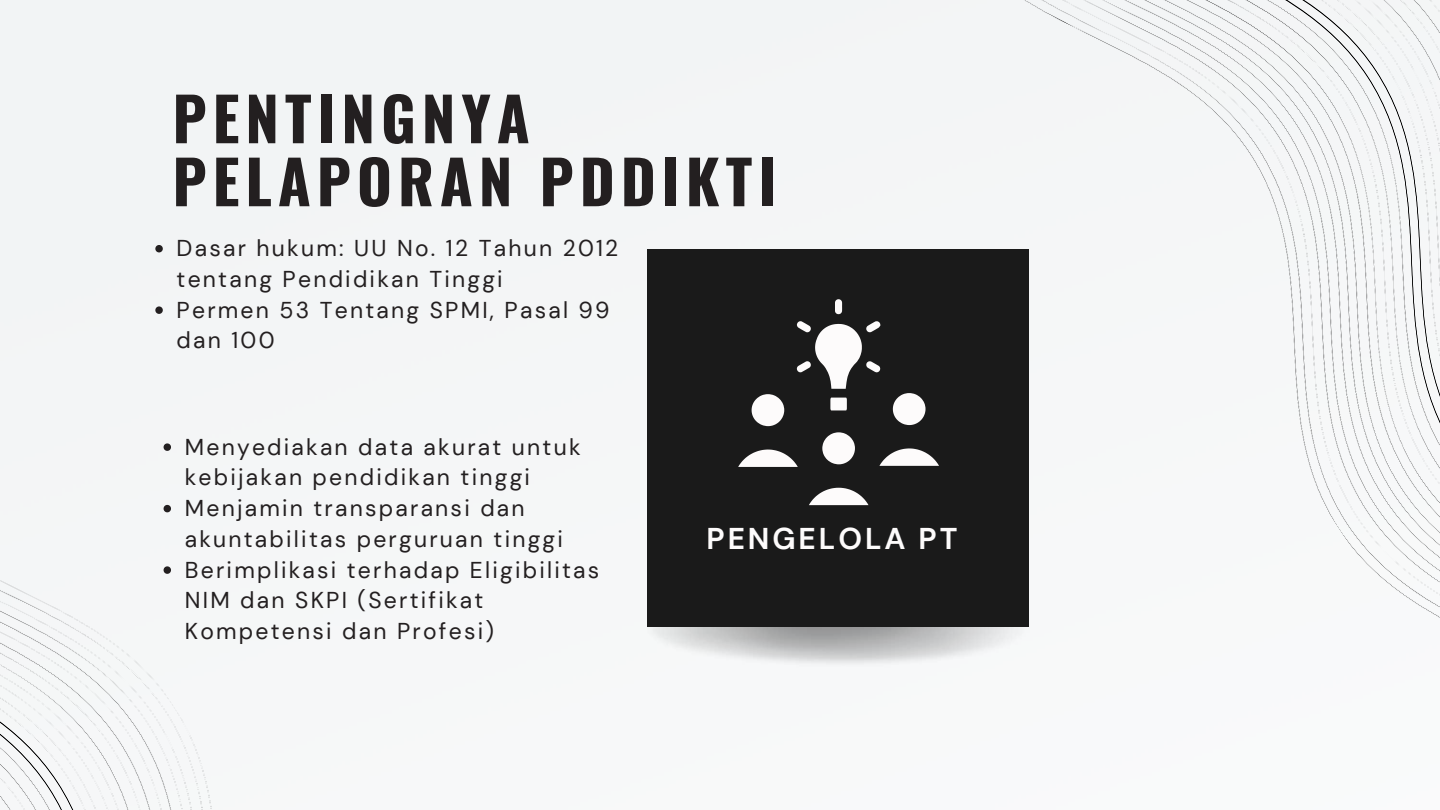
<style>
.page{position:relative;width:1440px;height:810px;background:#fff}
.page>*{position:absolute;margin:0;border:0;box-sizing:border-box;transform-origin:0 0}
.t1{font:700 60px/63px "Oswald";letter-spacing:.1em;color:#231f20}
.t2{font:700 30px "DM Sans";letter-spacing:.1em;color:#fdfbfb}
.t3{font:22.9px/30.7px "DM Sans";letter-spacing:.1em;color:#231f20}
</style>
<div class="page">
<div style="left:996px;top:0;width:444px;height:773px;background:#f6f7f8"></div>
<img style="left:646px;top:627px;width:384px;height:40px">
<div style="left:647px;top:249px;width:382px;height:378px;background:#1a1a1a"></div>
<div style="left:0;top:485px;width:565px;height:325px;background:#f5f7f8"></div>
<svg style="left:738px;top:299px;width:201px;height:206px"></svg>
<svg style="left:155px;top:245px;width:8px;height:7px"></svg>
<svg style="left:155px;top:306px;width:8px;height:8px"></svg>
<svg style="left:164px;top:443px;width:7px;height:8px"></svg>
<svg style="left:164px;top:505px;width:7px;height:7px"></svg>
<svg style="left:164px;top:566px;width:7px;height:8px"></svg>
<h1 class="t1" style="left:173px;top:85px;width:605px">PENTINGNYA<br>PELAPORAN PDDIKTI</h1>
<p class="t3" style="left:177px;top:233px;width:443px">Dasar hukum: UU No. 12 Tahun 2012 tentang Pendidikan Tinggi<br>Permen 53 Tentang SPMI, Pasal 99 dan 100</p>
<p class="t3" style="left:185px;top:431px;width:416px">Menyediakan data akurat untuk kebijakan pendidikan tinggi<br>Menjamin transparansi dan akuntabilitas perguruan tinggi<br>Berimplikasi terhadap Eligibilitas<br>NIM dan SKPI (Sertifikat<br>Kompetensi dan Profesi)</p>
<h2 class="t2" style="left:707px;top:519px;width:252px">PENGELOLA PT</h2>
</div>
